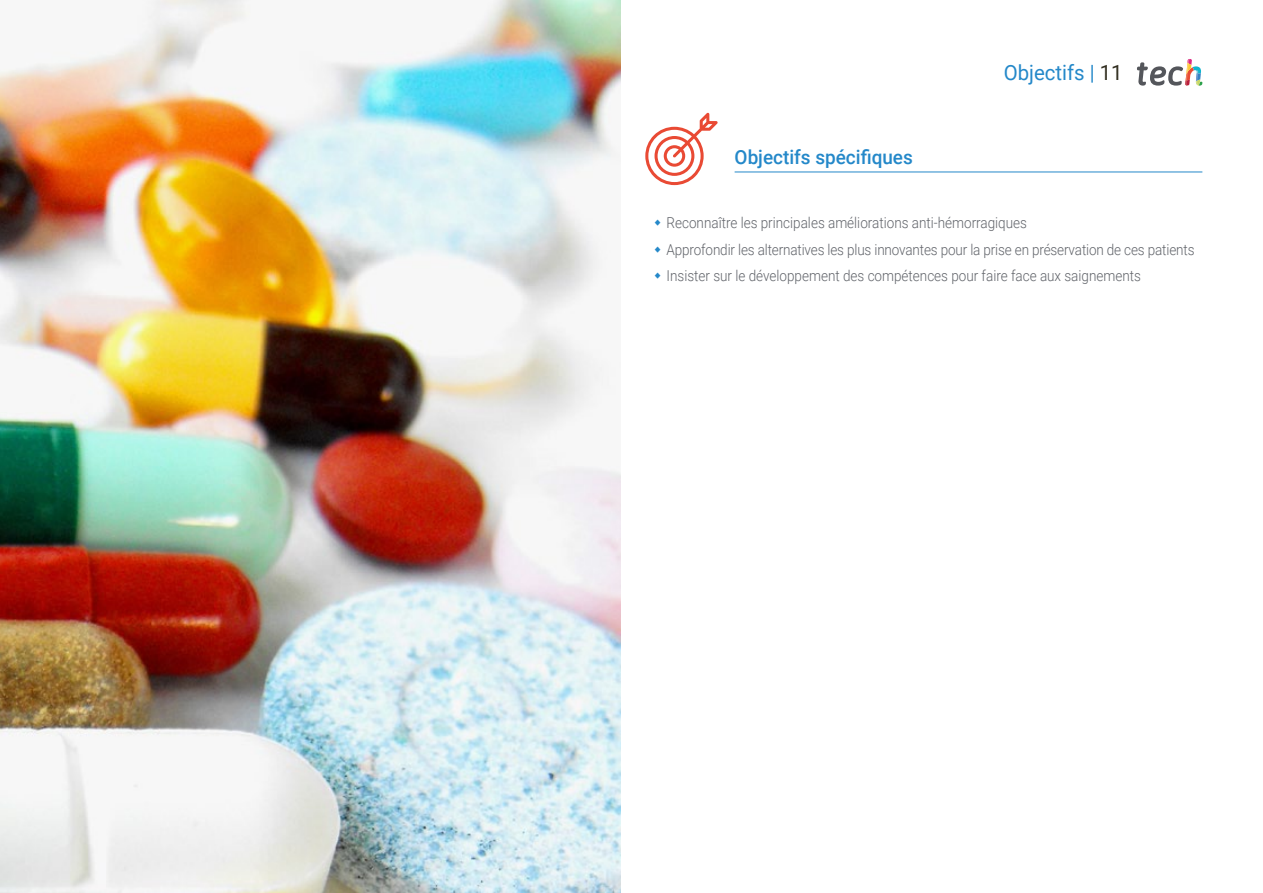
<style>
.page{position:relative;width:1263px;height:893px;background:#fff}
.page>*{position:absolute;margin:0;border:0;box-sizing:border-box;transform-origin:0 0}
.t1{font:21px "Roboto";color:#2488c9}
.t2{font:500 19.5px "Roboto";color:#2488c9}
.t3{font:300 15px/26.7px "Roboto";color:#61646a;scale:.9 1}
.s1{color:#312e20}
</style>
<div class="page">
<img style="left:0;top:0;width:621px;height:893px">
<hr style="left:735px;top:172px;width:467px;height:1px;background:#2488c9">
<svg style="left:645px;top:113px;width:73px;height:72px"></svg>
<svg style="left:1137px;top:59px;width:65px;height:27px"></svg>
<h2 class="t2" style="left:735px;top:143px;width:180px">Objectifs spécifiques</h2>
<h1 class="t1" style="left:1004px;top:57px;width:120px">Objectifs | <span class="s1">11</span></h1>
<p class="t3" style="left:666px;top:209px;width:588px">Reconnaître les principales améliorations anti-hémorragiques<br>Approfondir les alternatives les plus innovantes pour la prise en préservation de ces patients<br>Insister sur le développement des compétences pour faire face aux saignements</p>
</div>
